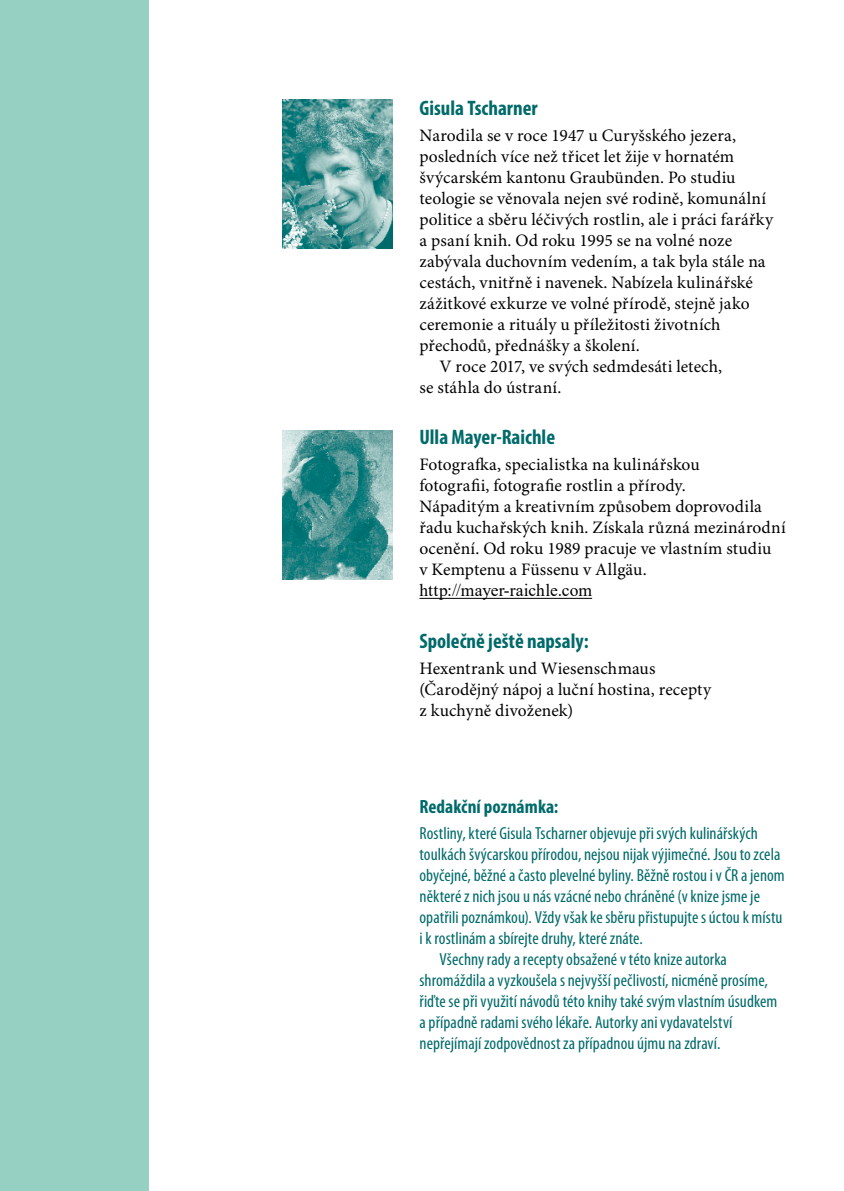
<style>
.page{position:relative;width:844px;height:1191px;background:#fff}
.page>*{position:absolute;margin:0;border:0;box-sizing:border-box;transform-origin:0 0}
.Titul_BLACK{font:700 condensed 21px "Myriad Pro";color:#006a6a}
.Titul_BLACK-2{font:700 condensed 19.25px "Myriad Pro";letter-spacing:.005em;color:#006a6a}
.Text11_14_bezTAB{font:17.5px/21px "Minion Pro";letter-spacing:.005em;color:#000}
.Text11_14{font:condensed 17.5px/21px "Myriad Pro";letter-spacing:.005em;color:#006a6a}
.Text11_14-2{font:17.5px/21px "Minion Pro";letter-spacing:.01em;color:#000}
.Text11_14-3{font:17.5px "Times New Roman";letter-spacing:.005em;color:#000}
</style>
<div class="page">
<hr style="left:419px;top:598px;width:173px;height:1px;background:#000">
<img style="left:283px;top:99px;width:109px;height:149px">
<img style="left:283px;top:430px;width:109px;height:149px">
<div style="left:0;top:0;width:149px;height:1191px;background:#96d0c2"></div>
<p class="Titul_BLACK" style="left:419px;top:95px;width:120px">Gisula Tscharner</p>
<p class="Text11_14_bezTAB" style="left:419px;top:126px;width:355px">Narodila se v roce 1947 u Curyšského jezera, posledních více než třicet let žije v hornatém švýcarském kantonu Graubünden. Po studiu teologie se věnovala nejen své rodině, komunální politice a sběru léčivých rostlin, ale i práci farářky a psaní knih. Od roku 1995 se na volné noze zabývala duchovním vedením, a tak byla stále na cestách, vnitřně i navenek. Nabízela kulinářské zážitkové exkurze ve volné přírodě, stejně jako ceremonie a rituály u příležitosti životních přechodů, přednášky a školení.</p>
<p class="Text11_14-2" style="left:419px;top:357px;width:304px;text-indent:20px">V roce 2017, ve svých sedmdesáti letech, se stáhla do ústraní.</p>
<p class="Titul_BLACK" style="left:419px;top:424px;width:137px">Ulla Mayer-Raichle</p>
<p class="Text11_14_bezTAB" style="left:419px;top:455px;width:367px">Fotografka, specialistka na kulinářskou<br>fotografii, fotografie rostlin a přírody.<br>Nápaditým a kreativním způsobem doprovodila řadu kuchařských knih. Získala různá mezinárodní ocenění. Od roku 1989 pracuje ve vlastním studiu<br>v Kemptenu a Füssenu v Allgäu.</p>
<p class="Text11_14-3" style="left:419px;top:578px;width:174px">http://mayer-raichle.com</p>
<p class="Titul_BLACK" style="left:419px;top:627px;width:170px">Společně ještě napsaly:</p>
<p class="Text11_14_bezTAB" style="left:419px;top:658px;width:293px">Hexentrank und Wiesenschmaus (Čarodějný nápoj a luční hostina, recepty z kuchyně divoženek)</p>
<p class="Titul_BLACK-2" style="left:419px;top:794px;width:140px">Redakční poznámka:</p>
<p class="Text11_14" style="left:419px;top:822px;width:367px">Rostliny, které Gisula Tscharner objevuje při svých kulinářských toulkách švýcarskou přírodou, nejsou nijak výjimečné. Jsou to zcela obyčejné, běžné a často plevelné byliny. Běžně rostou i v ČR a jenom některé z nich jsou u nás vzácné nebo chráněné (v knize jsme je opatřili poznámkou). Vždy však ke sběru přistupujte s úctou k místu i k rostlinám a sbírejte druhy, které znáte.</p>
<p class="Text11_14" style="left:419px;top:948px;width:359px;text-indent:20px">Všechny rady a recepty obsažené v této knize autorka shromáždila a vyzkoušela s nejvyšší pečlivostí, nicméně prosíme, řiďte se při využití návodů této knihy také svým vlastním úsudkem a případně radami svého lékaře. Autorky ani vydavatelství nepřejímají zodpovědnost za případnou újmu na zdraví.</p>
</div>
